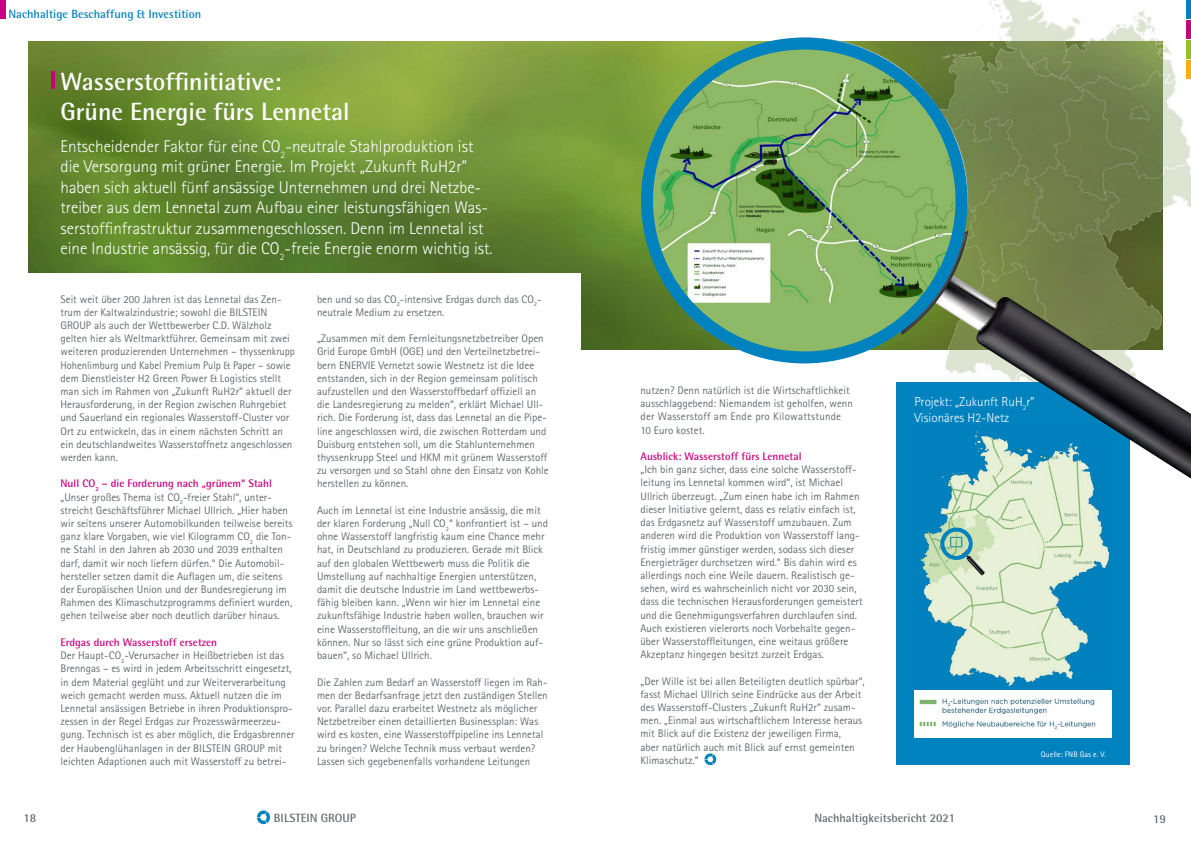
<style>
.page{position:relative;width:1191px;height:842px;background:#fff}
.page>*{position:absolute;margin:0;border:0;box-sizing:border-box;transform-origin:0 0}
.t1{font:700 25px/30px "Rotis Semi Sans Std";color:#fff}
.t2{font:300 17px/20.4px "Rotis Sans Serif Std";color:#fff}
.t3{font:300 13px/15.6px "Rotis Sans Serif Std";color:#fff}
.t4{font:700 12px "Rotis Semi Sans Std";color:#676c6e}
.t5{font:700 12px "Rotis Semi Sans Std";color:#0082be}
.t6{font:11px/13.2px "Rotis Sans Serif Std";color:#676c6e}
.t7{font:700 11px "Rotis Semi Sans Std";color:#c7027f}
.t8{font:8px "Rotis Sans Serif Std";color:#fff}
</style>
<div class="page">
<svg style="left:257px;top:810px;width:13px;height:14px"></svg>
<img style="left:28px;top:41px;width:612px;height:309px">
<div style="left:20px;top:274px;width:560px;height:131px;background:#fff"></div>
<svg style="left:704px;top:753px;width:12px;height:12px"></svg>
<img style="left:965px;top:0;width:226px;height:231px">
<div style="left:896px;top:382px;width:234px;height:382px;background:#0082be"></div>
<img style="left:920px;top:479px;width:190px;height:208px">
<img style="left:915px;top:690px;width:196px;height:48px">
<svg style="left:941px;top:530px;width:43px;height:45px;background:#b4cead"></svg>
<hr style="left:51px;top:71px;width:4px;height:17px;background:#c7027f">
<div style="left:0;top:0;width:5px;height:19px;background:#c7027f"></div>
<svg style="left:640px;top:37px;width:325px;height:326px"></svg>
<svg style="left:896px;top:231px;width:295px;height:248px"></svg>
<img style="left:647px;top:44px;width:314px;height:313px;border-radius:157px">
<div style="left:641px;top:38px;width:326px;height:325px;border:12px solid #0082be;border-radius:50%"></div>
<div style="left:940px;top:528px;width:32px;height:32px;border:4px solid #0082be;border-radius:50%"></div>
<p class="t5" style="left:9px;top:7px;width:194px">Nachhaltige Beschaffung &amp; Investition</p>
<h1 class="t1" style="left:61px;top:66px;width:291px">Wasserstoffinitiative:<br>Grüne Energie fürs Lennetal</h1>
<p class="t2" style="left:61px;top:136px;width:433px">Entscheidender Faktor für eine CO<sub>2</sub>-neutrale Stahlproduktion ist die Versorgung mit grüner Energie. Im Projekt „Zukunft RuH2r” haben sich aktuell fünf ansässige Unternehmen und drei Netzbe&shy;treiber aus dem Lennetal zum Aufbau einer leistungsfähigen Was&shy;serstoffinfrastruktur zusammengeschlossen. Denn im Lennetal ist eine Industrie ansässig, für die CO<sub>2</sub>-freie Energie enorm wichtig ist.</p>
<p class="t6" style="left:60px;top:292px;width:236px">Seit weit über 200 Jahren ist das Lennetal das Zen&shy;trum der Kaltwalzindustrie; sowohl die BILSTEIN GROUP als auch der Wettbewerber C.D. Wälzholz gelten hier als Weltmarktführer. Gemeinsam mit zwei weiteren produzierenden Unternehmen – thyssenkrupp Hohenlimburg und Kabel Premium Pulp &amp; Paper – sowie dem Dienstleister H2 Green Power &amp; Logistics stellt man sich im Rahmen von „Zukunft RuH2r“ aktuell der Herausforderung, in der Region zwischen Ruhrgebiet und Sauerland ein regionales Wasserstoff-Cluster vor Ort zu entwickeln, das in einem nächsten Schritt an ein deutschlandweites Wasserstoffnetz angeschlossen werden kann.</p>
<p class="t7" style="left:60px;top:477px;width:213px">Null CO<sub>2</sub> – die Forderung nach „grünem“ Stahl</p>
<p class="t6" style="left:60px;top:490px;width:234px">„Unser großes Thema ist CO<sub>2</sub>-freier Stahl“, unter&shy;streicht Geschäftsführer Michael Ullrich. „Hier haben wir seitens unserer Automobilkunden teilweise bereits ganz klare Vorgaben, wie viel Kilogramm CO<sub>2</sub> die Ton&shy;ne Stahl in den Jahren ab 2030 und 2039 enthalten darf, damit wir noch liefern dürfen.“ Die Automobil&shy;hersteller setzen damit die Auflagen um, die seitens der Europäischen Union und der Bundesregierung im Rahmen des Klimaschutzprogramms definiert wurden, gehen teilweise aber noch deutlich darüber hinaus.</p>
<p class="t7" style="left:60px;top:635px;width:158px">Erdgas durch Wasserstoff ersetzen</p>
<p class="t6" style="left:60px;top:649px;width:236px">Der Haupt-CO<sub>2</sub>-Verursacher in Heißbetrieben ist das Brenngas – es wird in jedem Arbeitsschritt eingesetzt, in dem Material geglüht und zur Weiterverarbeitung weich gemacht werden muss. Aktuell nutzen die im Lennetal ansässigen Betriebe in ihren Produktionspro&shy;zessen in der Regel Erdgas zur Prozesswärmeerzeu&shy;gung. Technisch ist es aber möglich, die Erdgasbrenner der Haubenglühanlagen in der BILSTEIN GROUP mit leichten Adaptionen auch mit Wasserstoff zu betrei-</p>
<p class="t6" style="left:317px;top:292px;width:226px">ben und so das CO<sub>2</sub>-intensive Erdgas durch das CO<sub>2</sub>- neutrale Medium zu ersetzen.</p>
<p class="t6" style="left:317px;top:332px;width:233px">„Zusammen mit dem Fernleitungsnetzbetreiber Open Grid Europe GmbH (OGE) und den Verteilnetzbetrei&shy;bern ENERVIE Vernetzt sowie Westnetz ist die Idee entstanden, sich in der Region gemeinsam politisch aufzustellen und den Wasserstoffbedarf offiziell an die Landesregierung zu melden“, erklärt Michael Ull&shy;rich. Die Forderung ist, dass das Lennetal an die Pipe&shy;line angeschlossen wird, die zwischen Rotterdam und Duisburg entstehen soll, um die Stahlunternehmen thyssenkrupp Steel und HKM mit grünem Wasserstoff zu versorgen und so Stahl ohne den Einsatz von Kohle herstellen zu können.</p>
<p class="t6" style="left:317px;top:503px;width:232px">Auch im Lennetal ist eine Industrie ansässig, die mit der klaren Forderung „Null CO<sub>2</sub>“ konfrontiert ist – und ohne Wasserstoff langfristig kaum eine Chance mehr hat, in Deutschland zu produzieren. Gerade mit Blick auf den globalen Wettbewerb muss die Politik die Umstellung auf nachhaltige Energien unterstützen, damit die deutsche Industrie im Land wettbewerbs&shy;fähig bleiben kann. „Wenn wir hier im Lennetal eine zukunftsfähige Industrie haben wollen, brauchen wir eine Wasserstoffleitung, an die wir uns anschließen können. Nur so lässt sich eine grüne Produktion auf&shy;bauen“, so Michael Ullrich.</p>
<p class="t6" style="left:317px;top:675px;width:232px">Die Zahlen zum Bedarf an Wasserstoff liegen im Rah&shy;men der Bedarfsanfrage jetzt den zuständigen Stellen vor. Parallel dazu erarbeitet Westnetz als möglicher Netzbetreiber einen detaillierten Businessplan: Was wird es kosten, eine Wasserstoffpipeline ins Lennetal zu bringen? Welche Technik muss verbaut werden?<br>Lassen sich gegebenenfalls vorhandene Leitungen</p>
<p class="t6" style="left:640px;top:384px;width:214px">nutzen? Denn natürlich ist die Wirtschaftlichkeit ausschlaggebend: Niemandem ist geholfen, wenn der Wasserstoff am Ende pro Kilowattstunde 10 Euro kostet.</p>
<p class="t7" style="left:640px;top:450px;width:162px">Ausblick: Wasserstoff fürs Lennetal</p>
<p class="t6" style="left:640px;top:463px;width:224px">„Ich bin ganz sicher, dass eine solche Wasserstoff&shy;leitung ins Lennetal kommen wird“, ist Michael Ullrich überzeugt. „Zum einen habe ich im Rahmen dieser Initiative gelernt, dass es relativ einfach ist, das Erdgasnetz auf Wasserstoff umzubauen. Zum anderen wird die Produktion von Wasserstoff lang&shy;fristig immer günstiger werden, sodass sich dieser Energieträger durchsetzen wird.“ Bis dahin wird es allerdings noch eine Weile dauern. Realistisch ge&shy;sehen, wird es wahrscheinlich nicht vor 2030 sein, dass die technischen Herausforderungen gemeistert und die Genehmigungsverfahren durchlaufen sind.<br>Auch existieren vielerorts noch Vorbehalte gegen&shy;über Wasserstoffleitungen, eine weitaus größere Akzeptanz hingegen besitzt zurzeit Erdgas.</p>
<p class="t6" style="left:640px;top:674px;width:226px">„Der Wille ist bei allen Beteiligten deutlich spürbar“, fasst Michael Ullrich seine Eindrücke aus der Arbeit des Wasserstoff-Clusters „Zukunft RuH2r“ zusam&shy;men. „Einmal aus wirtschaftlichem Interesse heraus mit Blick auf die Existenz der jeweiligen Firma,<br>aber natürlich auch mit Blick auf ernst gemeinten Klimaschutz.“</p>
<p class="t3" style="left:914px;top:394px;width:122px">Projekt: „Zukunft RuH<sub>2</sub>r”<br>Visionäres H2-Netz</p>
<p class="t8" style="left:1041px;top:749px;width:67px">Quelle: FNB Gas e. V.</p>
<p class="t4" style="left:23px;top:810px;width:14px">18</p>
<p class="t4" style="left:274px;top:810px;width:83px">BILSTEIN GROUP</p>
<p class="t4" style="left:814px;top:811px;width:142px">Nachhaltigkeitsbericht 2021</p>
<p class="t4" style="left:1153px;top:811px;width:14px">19</p>
</div>
